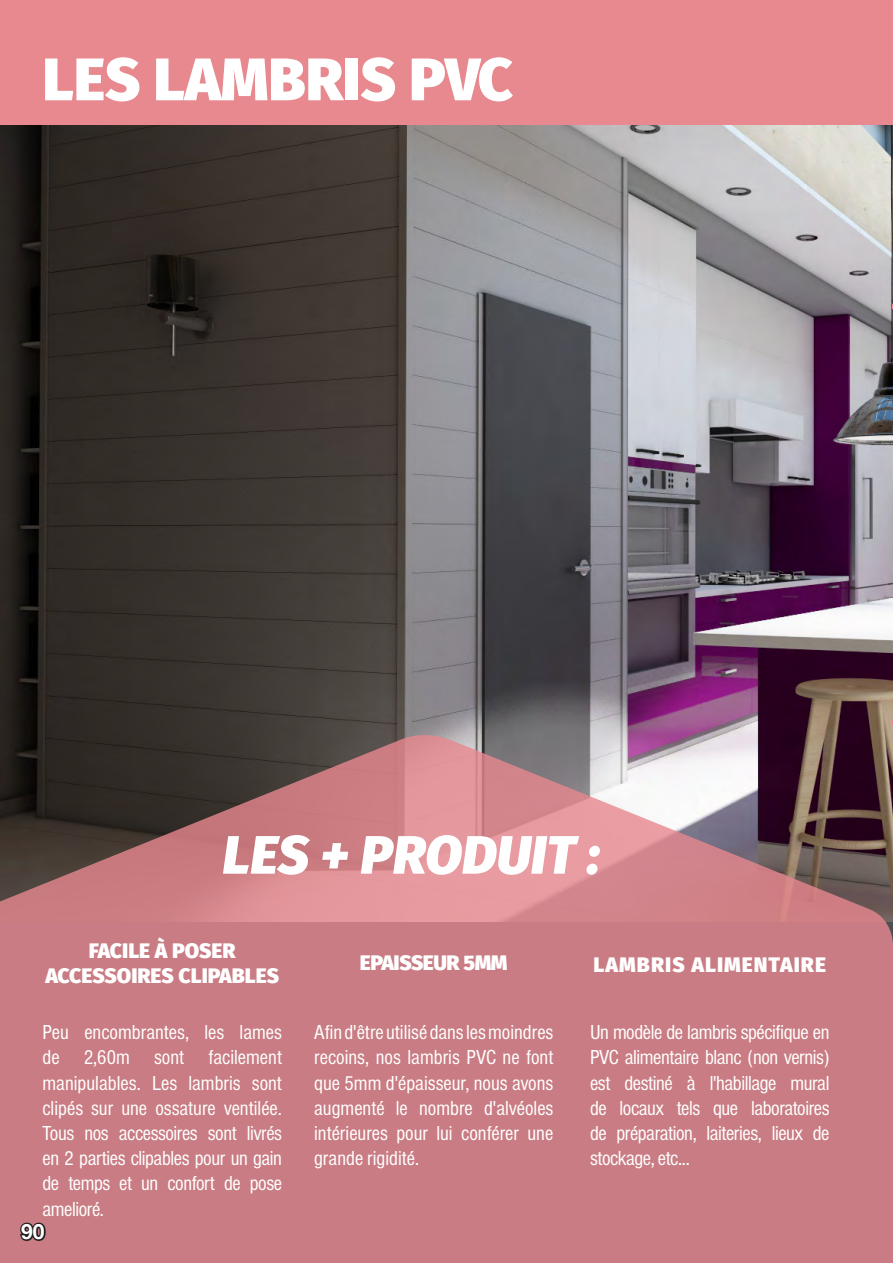
<style>
.page{position:relative;width:893px;height:1263px;background:#fff}
.page>*{position:absolute;margin:0;border:0;box-sizing:border-box;transform-origin:0 0}
.t1{font:800 60px "Fira Sans";color:#fff}
.t2{font:italic 800 54px "Fira Sans";color:#fff}
.t3{font:21px/25.2px "Nimbus San Con";letter-spacing:-.02em;color:#fff;text-align:justify}
.t4{font:800 21px/25.2px "Fira Sans";color:#fff;text-align:center}
.t5{font:800 21px "Fira Sans";letter-spacing:.05em;color:#fff}
.t6{font:800 21px "Fira Sans";letter-spacing:-.02em;color:#fff}
.t7{font:700 21px "Helvetica Neue";color:#fff}
</style>
<div class="page">
<img style="left:0;top:125px;width:892px;height:608px">
<svg style="left:0;top:733px;width:892px;height:530px;fill:#c97c83"></svg>
<div style="left:0;top:0;width:893px;height:125px;background:#e8888f"></div>
<svg style="left:892px;top:125px;width:1px;height:1138px"></svg>
<svg style="left:18px;top:1220px;width:30px;height:23px"></svg>
<h1 class="t1" style="left:43px;top:37px;width:472px">LES LAMBRIS PVC</h1>
<h2 class="t2" style="left:223px;top:817px;width:379px">LES + PRODUIT :</h2>
<p class="t4" style="left:45px;top:938px;width:235px">FACILE À POSER<br>ACCESSOIRES CLIPABLES</p>
<p class="t3" style="left:43px;top:1020px;width:241px">Peu encombrantes, les lames de 2,60m sont facilement manipulables. Les lambris sont clipés sur une ossature ventilée.<br>Tous nos accessoires sont livrés en 2 parties clipables pour un gain de temps et un confort de pose amelioré.</p>
<p class="t7" style="left:21px;top:1215px;width:25px">90</p>
<p class="t6" style="left:360px;top:948px;width:149px">EPAISSEUR 5MM</p>
<p class="t3" style="left:314px;top:1020px;width:241px">Afin d'être utilisé dans les moindres recoins, nos lambris PVC ne font que 5mm d'épaisseur, nous avons augmenté le nombre d'alvéoles intérieures pour lui conférer une grande rigidité.</p>
<p class="t5" style="left:593px;top:950px;width:234px">LAMBRIS ALIMENTAIRE</p>
<p class="t3" style="left:590px;top:1020px;width:241px">Un modèle de lambris spécifique en PVC alimentaire blanc (non vernis) est destiné à l'habillage mural de locaux tels que laboratoires de préparation, laiteries, lieux de stockage, etc...</p>
</div>
